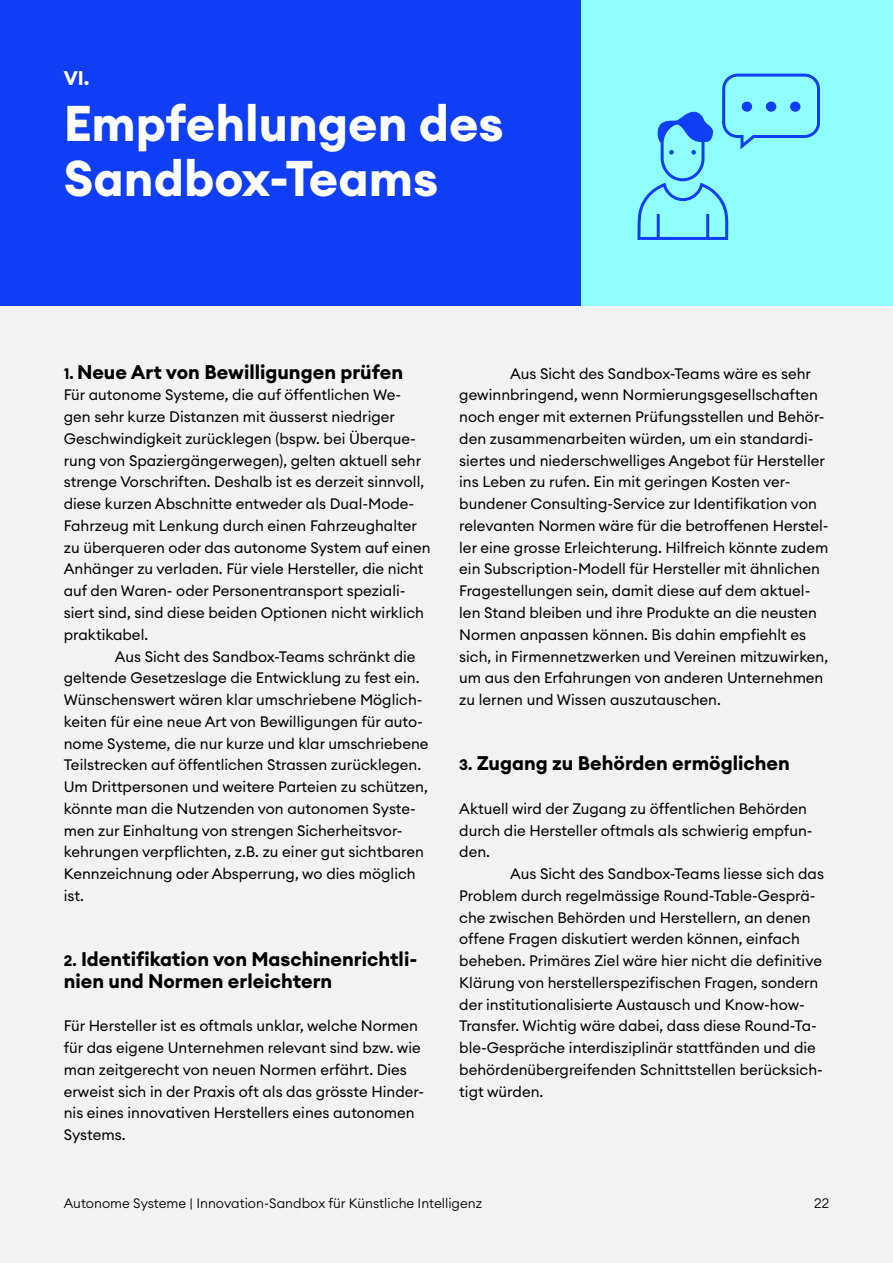
<style>
.page{position:relative;width:893px;height:1263px;background:#fff}
.page>*{position:absolute;margin:0;border:0;box-sizing:border-box;transform-origin:0 0}
.t1{font:700 49.5px/55.5px "Euclid Circular A";color:#fff}
.t2{font:700 19.5px/21.8px "Euclid Circular A";color:#000}
.t3{font:700 19.5px "Euclid Circular A";color:#fff}
.t4{font:15px/21.8px "Euclid Circular A";color:#000}
.t5{font:300 13.5px "Euclid Circular A";color:#000}
.s1{font-size:15px}
</style>
<div class="page">
<div style="left:580px;top:0;width:313px;height:314px;background:#90ffff"></div>
<div style="left:0;top:0;width:580px;height:313px;background:#0f3ef5"></div>
<div style="left:0;top:307px;width:893px;height:956px;background:#f2f2f2"></div>
<svg style="left:637px;top:73px;width:183px;height:167px"></svg>
<div style="left:766px;top:102px;width:10px;height:10px;background:#0f3ef5;border-radius:50%"></div>
<div style="left:790px;top:102px;width:10px;height:10px;background:#0f3ef5;border-radius:50%"></div>
<div style="left:742px;top:102px;width:10px;height:10px;background:#0f3ef5;border-radius:50%"></div>
<h2 class="t3" style="left:64px;top:66px;width:27px">VI.</h2>
<h1 class="t1" style="left:64px;top:96px;width:442px">Empfehlungen des<br>Sandbox-Teams</h1>
<h2 class="t2" style="left:64px;top:361px;width:341px"><span class="s1">1.</span> Neue Art von Bewilligungen prüfen</h2>
<p class="t4" style="left:64px;top:384px;width:368px">Für autonome Systeme, die auf öffentlichen We&shy;gen sehr kurze Distanzen mit äusserst niedriger Geschwindigkeit zurücklegen (bspw. bei Überque&shy;rung von Spaziergängerwegen), gelten aktuell sehr strenge Vorschriften. Deshalb ist es derzeit sinnvoll, diese kurzen Abschnitte entweder als Dual-Mode-Fahrzeug mit Lenkung durch einen Fahrzeughalter zu überqueren oder das autonome System auf einen Anhänger zu verladen. Für viele Hersteller, die nicht auf den Waren- oder Personentransport speziali&shy;siert sind, sind diese beiden Optionen nicht wirklich praktikabel.</p>
<p class="t4" style="left:64px;top:645px;width:366px;text-indent:51px">Aus Sicht des Sandbox-Teams schränkt die geltende Gesetzeslage die Entwicklung zu fest ein.<br>Wünschenswert wären klar umschriebene Möglich&shy;keiten für eine neue Art von Bewilligungen für auto&shy;nome Systeme, die nur kurze und klar umschriebene Teilstrecken auf öffentlichen Strassen zurücklegen.<br>Um Drittpersonen und weitere Parteien zu schützen, könnte man die Nutzenden von autonomen Syste&shy;men zur Einhaltung von strengen Sicherheitsvor&shy;kehrungen verpflichten, z.B. zu einer gut sichtbaren Kennzeichnung oder Absperrung, wo dies möglich ist.</p>
<h2 class="t2" style="left:64px;top:948px;width:355px"><span class="s1">2.</span> Identifikation von Maschinenrichtli&shy;nien und Normen erleichtern</h2>
<p class="t4" style="left:64px;top:1015px;width:362px">Für Hersteller ist es oftmals unklar, welche Normen für das eigene Unternehmen relevant sind bzw. wie man zeitgerecht von neuen Normen erfährt. Dies erweist sich in der Praxis oft als das grösste Hinder&shy;nis eines innovativen Herstellers eines autonomen Systems.</p>
<p class="t4" style="left:459px;top:362px;width:371px;text-indent:51px">Aus Sicht des Sandbox-Teams wäre es sehr gewinnbringend, wenn Normierungsgesellschaften noch enger mit externen Prüfungsstellen und Behör&shy;den zusammenarbeiten würden, um ein standardi&shy;siertes und niederschwelliges Angebot für Hersteller ins Leben zu rufen. Ein mit geringen Kosten ver&shy;bundener Consulting-Service zur Identifikation von relevanten Normen wäre für die betroffenen Herstel&shy;ler eine grosse Erleichterung. Hilfreich könnte zudem ein Subscription-Modell für Hersteller mit ähnlichen Fragestellungen sein, damit diese auf dem aktuel&shy;len Stand bleiben und ihre Produkte an die neusten Normen anpassen können. Bis dahin empfiehlt es sich, in Firmennetzwerken und Vereinen mitzuwirken, um aus den Erfahrungen von anderen Unternehmen zu lernen und Wissen auszutauschen.</p>
<h2 class="t2" style="left:459px;top:753px;width:332px"><span class="s1">3.</span> Zugang zu Behörden ermöglichen</h2>
<p class="t4" style="left:459px;top:797px;width:355px">Aktuell wird der Zugang zu öffentlichen Behörden durch die Hersteller oftmals als schwierig empfun&shy;den.</p>
<p class="t4" style="left:459px;top:863px;width:366px;text-indent:51px">Aus Sicht des Sandbox-Teams liesse sich das Problem durch regelmässige Round-Table-Gesprä&shy;che zwischen Behörden und Herstellern, an denen offene Fragen diskutiert werden können, einfach beheben. Primäres Ziel wäre hier nicht die definitive Klärung von herstellerspezifischen Fragen, sondern der institutionalisierte Austausch und Know-how-Transfer. Wichtig wäre dabei, dass diese Round-Ta&shy;ble-Gespräche interdisziplinär stattfänden und die behördenübergreifenden Schnittstellen berücksich&shy;tigt würden.</p>
<p class="t5" style="left:64px;top:1194px;width:420px">Autonome Systeme | Innovation-Sandbox für Künstliche Intelligenz</p>
<p class="t5" style="left:814px;top:1194px;width:16px">22</p>
</div>
